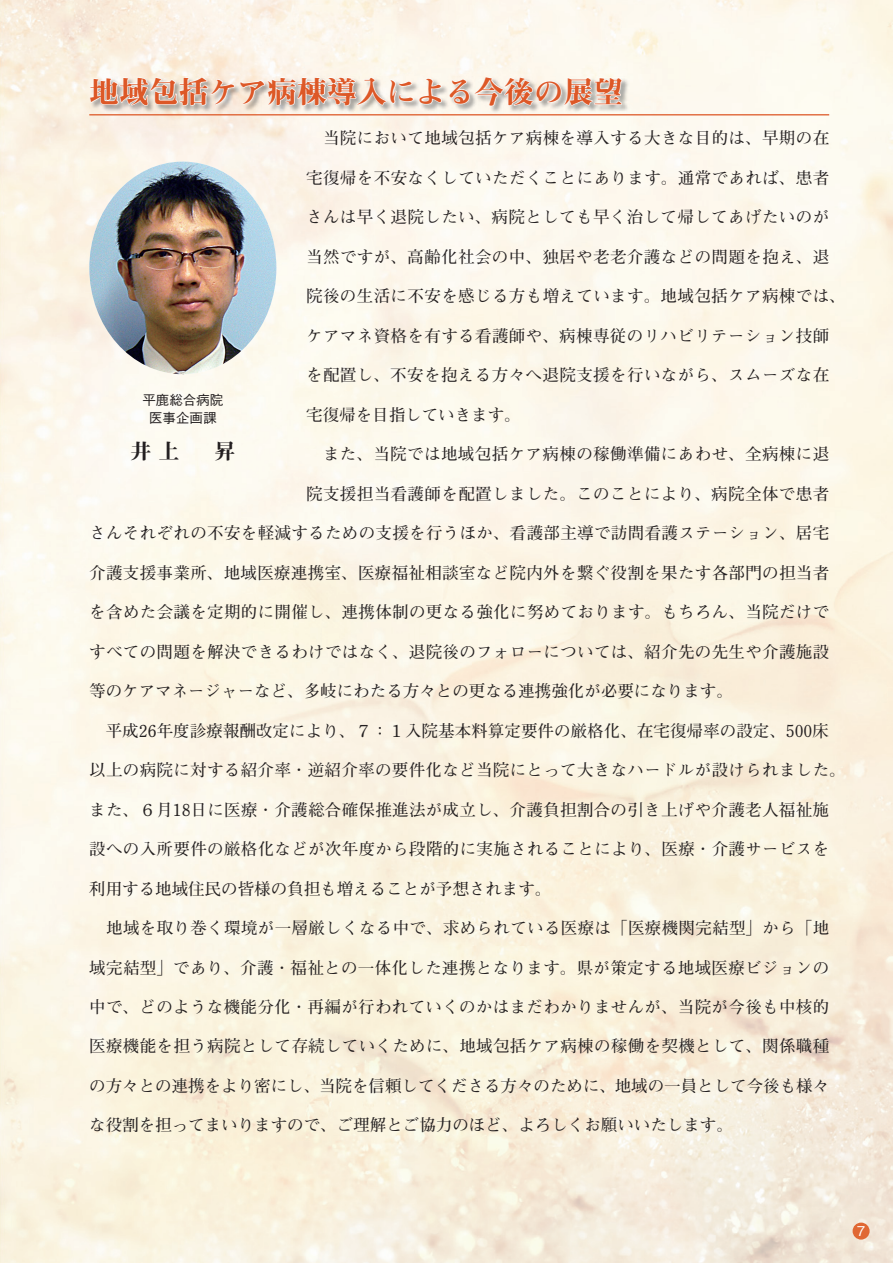
<style>
.page{position:relative;width:893px;height:1263px;background:#fff}
.page>*{position:absolute;margin:0;border:0;box-sizing:border-box;transform-origin:0 0}
.t1{font:30px "Midashi Min Pro MA31";letter-spacing:-.01em;color:#dd5827}
.t2{font:21px "Midashi Min Pro MA31";color:#231f20}
.t3{font:700 16.5px "Futo Min A101 Pro";letter-spacing:.02em;color:#231f20}
.t4{font:700 16.5px "Futo Min A101 Pro";color:#231f20}
.t5{font:500 13.5px/18px "Gothic BBB Pro";color:#231f20;text-align:center}
.t6{font:500 13.5px "Gothic BBB Pro";color:#fff}
</style>
<div class="page">
<img style="left:0;top:0;width:893px;height:1263px">
<div style="left:853px;top:1222px;width:17px;height:17px;background:#e06834;border-radius:50%"></div>
<img style="left:443px;top:77px;width:186px;height:36px">
<svg style="left:88px;top:73px;width:355px;height:55px"></svg>
<svg style="left:449px;top:76px;width:174px;height:56px"></svg>
<hr style="left:89px;top:114px;width:740px;height:1px;background:#dd5827">
<img style="left:89px;top:162px;width:187px;height:212px">
<h1 class="t1" style="left:89px;top:69px;width:535px">地域包括ケア病棟導入による今後の展望</h1>
<p class="t3" style="left:306px;top:125px;width:524px">　当院において地域包括ケア病棟を導入する大きな目的は、早期の在</p>
<p class="t3" style="left:306px;top:165px;width:525px">宅復帰を不安なくしていただくことにあります。通常であれば、患者</p>
<p class="t3" style="left:306px;top:204px;width:524px">さんは早く退院したい、病院としても早く治して帰してあげたいのが</p>
<p class="t3" style="left:306px;top:244px;width:525px">当然ですが、高齢化社会の中、独居や老老介護などの問題を抱え、退</p>
<p class="t3" style="left:306px;top:283px;width:541px">院後の生活に不安を感じる方も増えています。地域包括ケア病棟では、</p>
<p class="t3" style="left:306px;top:323px;width:524px">ケアマネ資格を有する看護師や、病棟専従のリハビリテーション技師</p>
<p class="t3" style="left:306px;top:362px;width:525px">を配置し、不安を抱える方々へ退院支援を行いながら、スムーズな在</p>
<p class="t4" style="left:306px;top:402px;width:216px">宅復帰を目指していきます。</p>
<p class="t3" style="left:306px;top:441px;width:525px">　また、当院では地域包括ケア病棟の稼働準備にあわせ、全病棟に退</p>
<p class="t3" style="left:306px;top:480px;width:525px">院支援担当看護師を配置しました。このことにより、病院全体で患者</p>
<p class="t3" style="left:89px;top:520px;width:741px">さんそれぞれの不安を軽減するための支援を行うほか、看護部主導で訪問看護ステーション、居宅</p>
<p class="t3" style="left:89px;top:559px;width:741px">介護支援事業所、地域医療連携室、医療福祉相談室など院内外を繋ぐ役割を果たす各部門の担当者</p>
<p class="t3" style="left:89px;top:599px;width:741px">を含めた会議を定期的に開催し、連携体制の更なる強化に努めております。もちろん、当院だけで</p>
<p class="t3" style="left:89px;top:638px;width:741px">すべての問題を解決できるわけではなく、退院後のフォローについては、紹介先の先生や介護施設</p>
<p class="t4" style="left:89px;top:678px;width:645px">等のケアマネージャーなど、多岐にわたる方々との更なる連携強化が必要になります。</p>
<p class="t3" style="left:89px;top:717px;width:741px">　平成26年度診療報酬改定により、７：１入院基本料算定要件の厳格化、在宅復帰率の設定、500床</p>
<p class="t3" style="left:89px;top:757px;width:758px">以上の病院に対する紹介率・逆紹介率の要件化など当院にとって大きなハードルが設けられました。</p>
<p class="t3" style="left:89px;top:796px;width:741px">また、６月18日に医療・介護総合確保推進法が成立し、介護負担割合の引き上げや介護老人福祉施</p>
<p class="t3" style="left:89px;top:836px;width:741px">設への入所要件の厳格化などが次年度から段階的に実施されることにより、医療・介護サービスを</p>
<p class="t4" style="left:89px;top:875px;width:463px">利用する地域住民の皆様の負担も増えることが予想されます。</p>
<p class="t3" style="left:89px;top:915px;width:741px">　地域を取り巻く環境が一層厳しくなる中で、求められている医療は「医療機関完結型」から「地</p>
<p class="t3" style="left:89px;top:954px;width:741px">域完結型」であり、介護・福祉との一体化した連携となります。県が策定する地域医療ビジョンの</p>
<p class="t3" style="left:89px;top:994px;width:741px">中で、どのような機能分化・再編が行われていくのかはまだわかりませんが、当院が今後も中核的</p>
<p class="t3" style="left:89px;top:1033px;width:741px">医療機能を担う病院として存続していくために、地域包括ケア病棟の稼働を契機として、関係職種</p>
<p class="t4" style="left:89px;top:1073px;width:741px">の方々との連携をより密にし、当院を信頼してくださる方々のために、地域の一員として今後も様々</p>
<p class="t4" style="left:89px;top:1112px;width:645px">な役割を担ってまいりますので、ご理解とご協力のほど、よろしくお願いいたします。</p>
<p class="t5" style="left:142px;top:389px;width:82px">平鹿総合病院医事企画課</p>
<p class="t2" style="left:130px;top:435px;width:106px">井上　昇</p>
<p class="t6" style="left:857px;top:1220px;width:10px">7</p>
</div>
